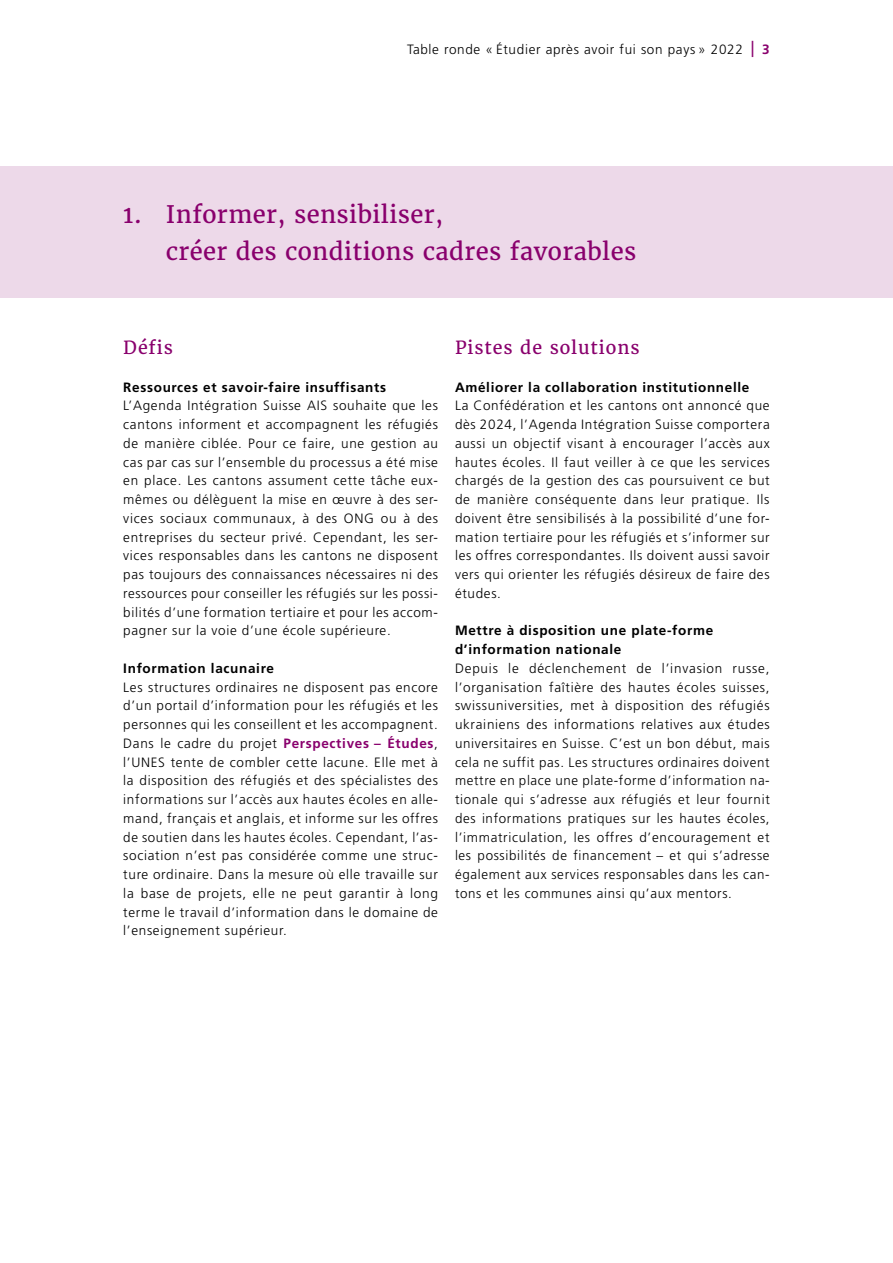
<style>
.page{position:relative;width:893px;height:1263px;background:#fff}
.page>*{position:absolute;margin:0;border:0;box-sizing:border-box;transform-origin:0 0}
.Haupttitel_nummeriert{font:24px/37.5px "Merriweather";letter-spacing:.015em;color:#89006d}
.Untertitel_unnummeriert{font:18px "Merriweather";letter-spacing:.05em;color:#89006d}
.Fliesstext{font:300 13.5px/18.8px "Frutiger LT Std";letter-spacing:.05em;color:#000;text-align:justify}
.Zwischentitel{font:700 13.5px/18.8px "Frutiger LT Std";letter-spacing:.05em;color:#000}
.s1{font-weight:700;font-size:16.2px;color:#89006d}
.s2{font-weight:700;color:#89006d}
</style>
<div class="page">
<div style="left:0;top:166px;width:893px;height:132px;background:#edd9e9"></div>
<p class="Fliesstext" style="left:407px;top:40px;width:364px">Table ronde « Étudier après avoir fui son pays » 2022 <span class="s1">|</span> <span class="s2">3</span></p>
<h1 class="Haupttitel_nummeriert" style="left:166px;top:195px;width:472px;text-indent:-43px">1. Informer, sensibiliser,<br>créer des conditions cadres favorables</h1>
<h2 class="Untertitel_unnummeriert" style="left:123px;top:336px;width:51px">Défis</h2>
<h3 class="Zwischentitel" style="left:123px;top:378px;width:264px">Ressources et savoir-faire insuffisants</h3>
<p class="Fliesstext" style="left:123px;top:396px;width:316px">L’Agenda Intégration Suisse AIS souhaite que les cantons informent et accompagnent les réfugiés de manière ciblée. Pour ce faire, une gestion au cas par cas sur l’ensemble du processus a été mise en place. Les cantons assument cette tâche eux&shy;mêmes ou délèguent la mise en œuvre à des ser&shy;vices sociaux communaux, à des ONG ou à des entreprises du secteur privé. Cependant, les ser&shy;vices responsables dans les cantons ne disposent pas toujours des connaissances nécessaires ni des ressources pour conseiller les réfugiés sur les possi&shy;bilités d’une formation tertiaire et pour les accom&shy;pagner sur la voie d’une école supérieure.</p>
<h3 class="Zwischentitel" style="left:123px;top:659px;width:152px">Information lacunaire</h3>
<p class="Fliesstext" style="left:123px;top:678px;width:316px">Les structures ordinaires ne disposent pas encore d’un portail d’information pour les réfugiés et les personnes qui les conseillent et les accompagnent.<br>Dans le cadre du projet <span class="s2">Perspectives – Études</span>, l’UNES tente de combler cette lacune. Elle met à la disposition des réfugiés et des spécialistes des informations sur l’accès aux hautes écoles en alle&shy;mand, français et anglais, et informe sur les offres de soutien dans les hautes écoles. Cependant, l’as&shy;sociation n’est pas considérée comme une struc&shy;ture ordinaire. Dans la mesure où elle travaille sur la base de projets, elle ne peut garantir à long terme le travail d’information dans le domaine de l’enseignement supérieur.</p>
<h2 class="Untertitel_unnummeriert" style="left:455px;top:336px;width:186px">Pistes de solutions</h2>
<h3 class="Zwischentitel" style="left:455px;top:378px;width:296px">Améliorer la collaboration institutionnelle</h3>
<p class="Fliesstext" style="left:455px;top:396px;width:316px">La Confédération et les cantons ont annoncé que dès 2024, l’Agenda Intégration Suisse comportera aussi un objectif visant à encourager l’accès aux hautes écoles. Il faut veiller à ce que les services chargés de la gestion des cas poursuivent ce but de manière conséquente dans leur pratique. Ils doivent être sensibilisés à la possibilité d’une for&shy;mation tertiaire pour les réfugiés et s’informer sur les offres correspondantes. Ils doivent aussi savoir vers qui orienter les réfugiés désireux de faire des études.</p>
<h3 class="Zwischentitel" style="left:455px;top:621px;width:260px">Mettre à disposition une plate-forme d’information nationale</h3>
<p class="Fliesstext" style="left:455px;top:659px;width:316px">Depuis le déclenchement de l’invasion russe, l’organisation faîtière des hautes écoles suisses, swissuniversities, met à disposition des réfugiés ukrainiens des informations relatives aux études universitaires en Suisse. C’est un bon début, mais cela ne suffit pas. Les structures ordinaires doivent mettre en place une plate-forme d’information na&shy;tionale qui s’adresse aux réfugiés et leur fournit des informations pratiques sur les hautes écoles, l’immatriculation, les offres d’encouragement et les possibilités de financement – et qui s’adresse également aux services responsables dans les can&shy;tons et les communes ainsi qu’aux mentors.</p>
</div>
